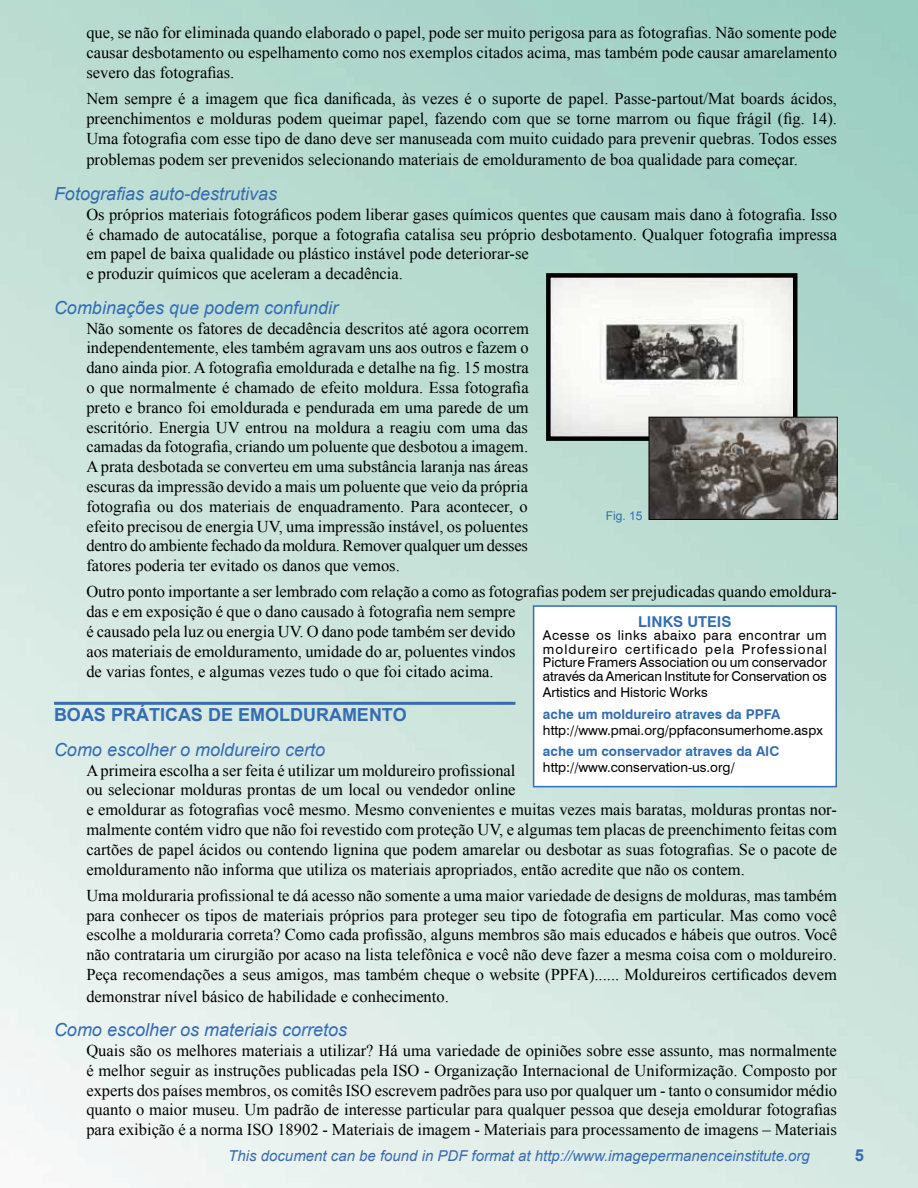
<style>
.page{position:relative;width:918px;height:1188px;background:#fff}
.page>*{position:absolute;margin:0;border:0;box-sizing:border-box;transform-origin:0 0}
.t1{font:italic 18px "Arial";color:#336db4}
.t2{font:700 18px "Arial";color:#336db4}
.t3{font:16.5px/19.8px "Times New Roman";color:#000;text-align:justify}
.t4{font:700 16.5px "Arial";color:#336db4}
.t5{font:italic 15px "Arial";color:#336db4}
.t6{font:700 15px "Swiss 721 BT";color:#336db4}
.t7{font:13.5px/13.5px "Swiss 721 BT";color:#000;text-align:justify}
.t8{font:700 13.5px "Swiss 721 BT";color:#336db4}
.t9{font:12px "Arial";color:#336db4}
</style>
<div class="page">
<img style="left:0;top:0;width:918px;height:1188px">
<hr style="left:54px;top:702px;width:461px;height:3px;background:#336db4">
<div style="left:534px;top:606px;width:302px;height:181px;background:#fff"></div>
<div style="left:533px;top:605px;width:304px;height:182px;border:2px solid #336db4"></div>
<img style="left:551px;top:278px;width:241px;height:158px">
<div style="left:546px;top:273px;width:251px;height:168px;border:4px solid #000"></div>
<img style="left:651px;top:419px;width:185px;height:99px">
<div style="left:649px;top:417px;width:189px;height:103px;border:1px solid #000"></div>
<p class="t3" style="left:86px;top:23px;width:752px">que, se não for eliminada quando elaborado o papel, pode ser muito perigosa para as fotografias. Não somente pode causar desbotamento ou espelhamento como nos exemplos citados acima, mas também pode causar amarelamento severo das fotografias.</p>
<p class="t3" style="left:86px;top:89px;width:752px">Nem sempre é a imagem que fica danificada, às vezes é o suporte de papel. Passe-partout/Mat boards ácidos, preenchimentos e molduras podem queimar papel, fazendo com que se torne marrom ou fique frágil (fig. 14).<br>Uma fotografia com esse tipo de dano deve ser manuseada com muito cuidado para prevenir quebras. Todos esses</p>
<p class="t3" style="left:86px;top:150px;width:713px">problemas podem ser prevenidos selecionando materiais de emolduramento de boa qualidade para começar.</p>
<p class="t1" style="left:54px;top:182px;width:225px">Fotografias auto-destrutivas</p>
<p class="t3" style="left:86px;top:204px;width:752px;text-align:left">Os próprios materiais fotográficos podem liberar gases químicos quentes que causam mais dano à fotografia. Isso é chamado de autocatálise, porque a fotografia catalisa seu próprio desbotamento. Qualquer fotografia impressa em papel de baixa qualidade ou plástico instável pode deteriorar-se<br>e produzir químicos que aceleram a decadência.</p>
<p class="t1" style="left:54px;top:296px;width:286px">Combinações que podem confundir</p>
<p class="t3" style="left:86px;top:318px;width:444px">Não somente os fatores de decadência descritos até agora ocorrem independentemente, eles também agravam uns aos outros e fazem o dano ainda pior. A fotografia emoldurada e detalhe na fig. 15 mostra o que normalmente é chamado de efeito moldura. Essa fotografia preto e branco foi emoldurada e pendurada em uma parede de um escritório. Energia UV entrou na moldura a reagiu com uma das camadas da fotografia, criando um poluente que desbotou a imagem.<br>A prata desbotada se converteu em uma substância laranja nas áreas escuras da impressão devido a mais um poluente que veio da própria fotografia ou dos materiais de enquadramento. Para acontecer, o efeito precisou de energia UV, uma impressão instável, os poluentes dentro do ambiente fechado da moldura. Remover qualquer um desses fatores poderia ter evitado os danos que vemos.</p>
<p class="t3" style="left:86px;top:582px;width:752px;text-align:left">Outro ponto importante a ser lembrado com relação a como as fotografias podem ser prejudicadas quando emoldura&shy;das e em exposição é que o dano causado à fotografia nem sempre<br>é causado pela luz ou energia UV. O dano pode também ser devido<br>aos materiais de emolduramento, umidade do ar, poluentes vindos<br>de varias fontes, e algumas vezes tudo o que foi citado acima.</p>
<p class="t2" style="left:54px;top:703px;width:198px">BOAS PRÁTICAS DE EMOLDUR</p>
<p class="t2" style="left:329px;top:703px;width:27px">AMENTO</p>
<p class="t1" style="left:54px;top:738px;width:273px">Como escolher o moldureiro certo</p>
<p class="t3" style="left:86px;top:760px;width:752px;text-align:left">A primeira escolha a ser feita é utilizar um moldureiro profissional<br>ou selecionar molduras prontas de um local ou vendedor online<br>e emoldurar as fotografias você mesmo. Mesmo convenientes e muitas vezes mais baratas, molduras prontas nor&shy;malmente contém vidro que não foi revestido com proteção UV, e algumas tem placas de preenchimento feitas com cartões de papel ácidos ou contendo lignina que podem amarelar ou desbotar as suas fotografias. Se o pacote de emolduramento não informa que utiliza os materiais apropriados, então acredite que não os contem.</p>
<p class="t3" style="left:86px;top:885px;width:752px">Uma molduraria profissional te dá acesso não somente a uma maior variedade de designs de molduras, mas também para conhecer os tipos de materiais próprios para proteger seu tipo de fotografia em particular. Mas como você escolhe a molduraria correta? Como cada profissão, alguns membros são mais educados e hábeis que outros. Você não contrataria um cirurgião por acaso na lista telefônica e você não deve fazer a mesma coisa com o moldureiro.<br>Peça recomendações a seus amigos, mas também cheque o website (PPFA)...... Moldureiros certificados devem</p>
<p class="t3" style="left:86px;top:986px;width:364px">demonstrar nível básico de habilidade e conhecimento.</p>
<p class="t1" style="left:54px;top:1018px;width:295px">Como escolher os materiais corretos</p>
<p class="t3" style="left:86px;top:1040px;width:752px">Quais são os melhores materiais a utilizar? Há uma variedade de opiniões sobre esse assunto, mas normalmente é melhor seguir as instruções publicadas pela ISO - Organização Internacional de Uniformização. Composto por experts dos países membros, os comitês ISO escrevem padrões para uso por qualquer um - tanto o consumidor médio quanto o maior museu. Um padrão de interesse particular para qualquer pessoa que deseja emoldurar fotografias para exibição é a norma ISO 18902 - Materiais de imagem - Materiais para processamento de imagens – Materiais</p>
<p class="t9" style="left:606px;top:508px;width:38px">Fig. 15</p>
<p class="t6" style="left:638px;top:612px;width:95px">LINKS UTEIS</p>
<p class="t7" style="left:543px;top:629px;width:285px">Acesse os links abaixo para encontrar um moldureiro certificado pela Professional Picture Framers Association ou um conservador através da American Institute for Conservation os</p>
<p class="t7" style="left:543px;top:685px;width:166px">Artistics and Historic Works</p>
<p class="t8" style="left:543px;top:706px;width:239px">ache um moldureiro atraves da PPFA</p>
<p class="t7" style="left:543px;top:723px;width:281px">http://www.pmai.org/ppfaconsumerhome.aspx</p>
<p class="t8" style="left:543px;top:743px;width:238px">ache um conservador atraves da AIC</p>
<p class="t7" style="left:543px;top:761px;width:193px">http://www.conservation-us.org/</p>
<p class="t5" style="left:228px;top:1146px;width:583px">This document can be found in PDF format at http://www.imagepermanenceinstitute.org</p>
<p class="t4" style="left:855px;top:1144px;width:11px">5</p>
</div>
